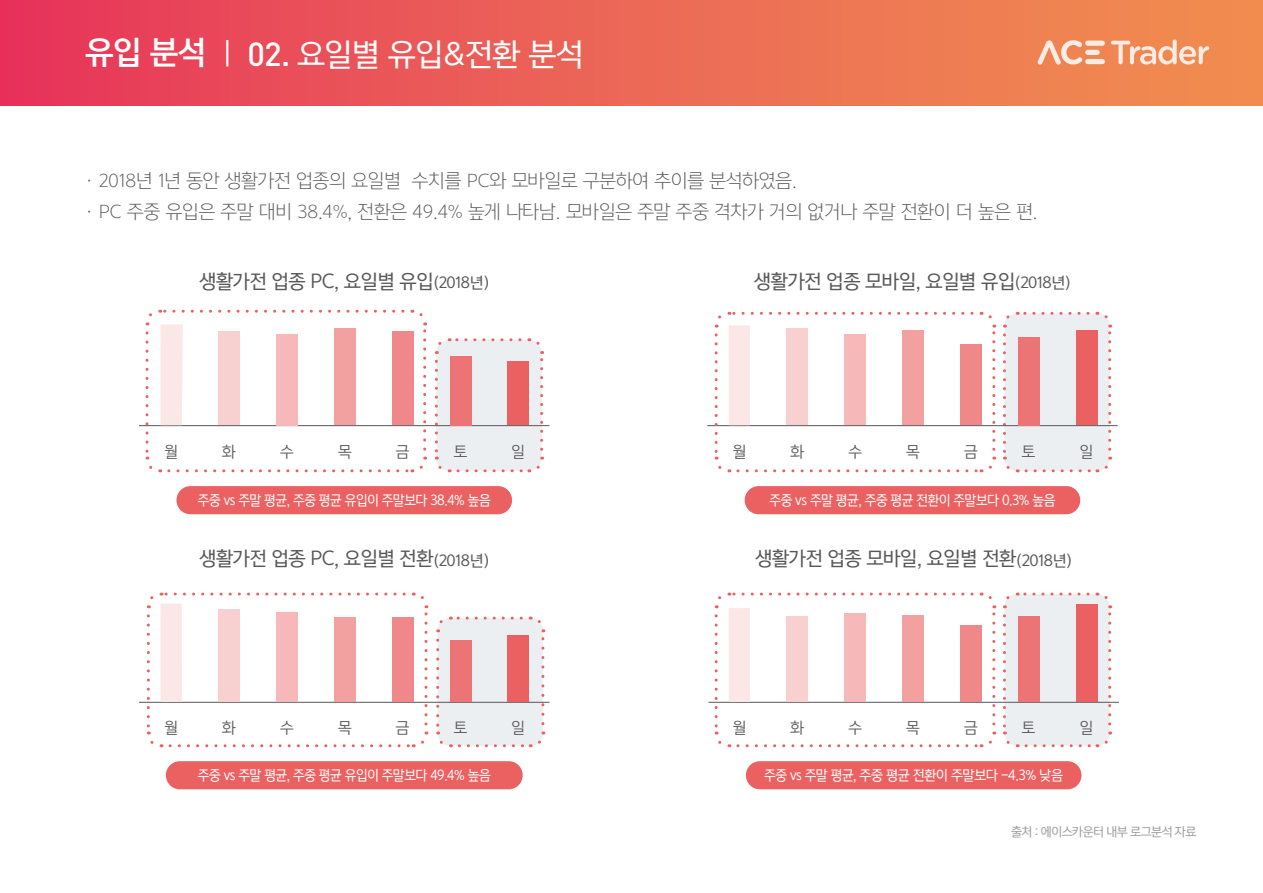
<style>
.page{position:relative;width:1263px;height:893px;background:#fff}
.page>*{position:absolute;margin:0;border:0;box-sizing:border-box;transform-origin:0 0}
.t1{font:30px "Yoon Gothic Pro 750";letter-spacing:-.02em;color:#fff}
.t2{font:18.75px/30.8px "Yoon Gothic Pro 720";color:#595757}
.t3{font:18.75px "Yoon Gothic Pro 750";letter-spacing:-.02em;color:#595757}
.t4{font:15px "Yoon Gothic Pro 740";color:#595757}
.t5{font:13.5px "Yoon Gothic Pro 750";letter-spacing:-.03em;color:#fff;scale:.92 1}
.t6{font:12px "Yoon Gothic Pro 750";letter-spacing:-.05em;color:#9fa0a0}
.s1{font-family:"Yoon Gothic Pro 770"}
.s2{font-family:"Yoon Gothic Pro 740";font-size:28.8px}
.s3{font-family:"DIN Pro";font-weight:500;font-size:33px}
.s4{font-size:15px}
</style>
<div class="page">
<div style="left:0;top:0;width:1263px;height:105px;background:linear-gradient(to right,#e7385b,#f19350)"></div>
<svg style="left:1111px;top:40px;width:98px;height:25px;background:#f4ad87"></svg>
<div style="left:1085px;top:50px;width:15px;height:5px;background:#fcece4;border-radius:3px"></div>
<div style="left:1085px;top:41px;width:20px;height:5px;background:#fcece4;border-radius:3px"></div>
<div style="left:1085px;top:59px;width:20px;height:5px;background:#fcece4;border-radius:3px"></div>
<svg style="left:1037px;top:40px;width:45px;height:25px"></svg>
<div style="left:166px;top:761px;width:357px;height:28px;background:#eb6161;border-radius:14px"></div>
<div style="left:438px;top:618px;width:105px;height:128px;background:#eceff2;border-radius:13px"></div>
<svg style="left:436px;top:640px;width:15px;height:108px"></svg>
<svg style="left:459px;top:731px;width:87px;height:16px"></svg>
<svg style="left:530px;top:616px;width:14px;height:108px"></svg>
<svg style="left:436px;top:617px;width:85px;height:15px"></svg>
<svg style="left:147px;top:616px;width:15px;height:132px"></svg>
<svg style="left:170px;top:731px;width:259px;height:16px"></svg>
<svg style="left:413px;top:592px;width:14px;height:132px"></svg>
<svg style="left:147px;top:593px;width:257px;height:15px"></svg>
<hr style="left:139px;top:425px;width:410px;height:1px;background:#595757">
<svg style="left:144px;top:309px;width:401px;height:164px"></svg>
<div style="left:276px;top:334px;width:22px;height:91px;background:#f6b8b8"></div>
<div style="left:334px;top:328px;width:21px;height:97px;background:#f3a0a0"></div>
<div style="left:218px;top:332px;width:22px;height:93px;background:#f9d0d0"></div>
<div style="left:450px;top:356px;width:21px;height:69px;background:#ed7474"></div>
<div style="left:392px;top:332px;width:21px;height:93px;background:#f08889"></div>
<div style="left:508px;top:361px;width:21px;height:64px;background:#eb6161"></div>
<hr style="left:139px;top:702px;width:410px;height:1px;background:#595757">
<div style="left:160px;top:604px;width:22px;height:98px;background:#fce7e7"></div>
<div style="left:276px;top:612px;width:22px;height:90px;background:#f6b8b8"></div>
<div style="left:334px;top:617px;width:21px;height:85px;background:#f3a0a0"></div>
<div style="left:218px;top:609px;width:22px;height:93px;background:#f9d0d0"></div>
<div style="left:450px;top:640px;width:21px;height:62px;background:#ed7474"></div>
<div style="left:392px;top:618px;width:21px;height:84px;background:#f08889"></div>
<div style="left:508px;top:636px;width:21px;height:66px;background:#eb6161"></div>
<div style="left:1004px;top:594px;width:106px;height:152px;background:#eceff2;border-radius:13px"></div>
<svg style="left:1003px;top:616px;width:15px;height:132px"></svg>
<svg style="left:1026px;top:731px;width:86px;height:16px"></svg>
<svg style="left:1097px;top:592px;width:14px;height:132px"></svg>
<svg style="left:1003px;top:593px;width:85px;height:15px"></svg>
<hr style="left:708px;top:702px;width:411px;height:1px;background:#595757">
<div style="left:729px;top:608px;width:21px;height:94px;background:#fce7e7"></div>
<div style="left:844px;top:613px;width:22px;height:89px;background:#f6b8b8"></div>
<div style="left:902px;top:615px;width:22px;height:87px;background:#f3a0a0"></div>
<div style="left:787px;top:617px;width:21px;height:85px;background:#f9d0d0"></div>
<div style="left:1018px;top:617px;width:21px;height:85px;background:#ed7474"></div>
<div style="left:960px;top:625px;width:21px;height:77px;background:#f08889"></div>
<div style="left:1076px;top:605px;width:21px;height:97px;background:#eb6161"></div>
<svg style="left:715px;top:616px;width:15px;height:132px"></svg>
<svg style="left:738px;top:731px;width:259px;height:16px"></svg>
<svg style="left:981px;top:592px;width:14px;height:132px"></svg>
<svg style="left:714px;top:593px;width:258px;height:15px"></svg>
<div style="left:1004px;top:313px;width:106px;height:158px;background:#eceff2;border-radius:13px"></div>
<svg style="left:1003px;top:335px;width:15px;height:138px"></svg>
<svg style="left:1026px;top:457px;width:87px;height:15px"></svg>
<svg style="left:1097px;top:311px;width:14px;height:138px"></svg>
<svg style="left:1003px;top:312px;width:85px;height:16px"></svg>
<hr style="left:707px;top:425px;width:411px;height:1px;background:#595757">
<div style="left:729px;top:325px;width:21px;height:100px;background:#fce7e7"></div>
<div style="left:844px;top:334px;width:22px;height:91px;background:#f6b8b8"></div>
<div style="left:902px;top:331px;width:22px;height:94px;background:#f3a0a0"></div>
<div style="left:787px;top:328px;width:21px;height:97px;background:#f9d0d0"></div>
<div style="left:1018px;top:337px;width:21px;height:88px;background:#ed7474"></div>
<div style="left:960px;top:344px;width:21px;height:81px;background:#f08889"></div>
<div style="left:1076px;top:331px;width:21px;height:94px;background:#eb6161"></div>
<svg style="left:715px;top:335px;width:15px;height:138px"></svg>
<svg style="left:738px;top:457px;width:259px;height:15px"></svg>
<svg style="left:981px;top:311px;width:14px;height:138px"></svg>
<svg style="left:714px;top:312px;width:258px;height:16px"></svg>
<div style="left:176px;top:486px;width:336px;height:28px;background:#eb6161;border-radius:14px"></div>
<div style="left:745px;top:486px;width:335px;height:28px;background:#eb6161;border-radius:14px"></div>
<div style="left:746px;top:761px;width:335px;height:28px;background:#eb6161;border-radius:14px"></div>
<h1 class="t1" style="left:85px;top:34px;width:501px"><span class="s1">유입 분석</span> <span class="s2">ㅣ</span> <span class="s3">02.</span> 요일별 유입&amp;전환 분석</h1>
<h2 class="t2" style="left:85px;top:165px;width:954px">· 2018년 1년 동안 생활가전 업종의 요일별 수치를 PC와 모바일로 구분하여 추이를 분석하였음.<br>· PC 주중 유입은 주말 대비 38.4%, 전환은 49.4% 높게 나타남. 모바일은 주말 주중 격차가 거의 없거나 주말 전환이 더 높은 편.</h2>
<h2 class="t3" style="left:199px;top:269px;width:292px">생활가전 업종 PC, 요일별 유입<span class="s4">(2018년)</span></h2>
<p class="t4" style="left:164px;top:442px;width:15px">월</p>
<p class="t4" style="left:222px;top:442px;width:15px">화</p>
<p class="t4" style="left:280px;top:442px;width:15px">수</p>
<p class="t4" style="left:338px;top:442px;width:15px">목</p>
<p class="t4" style="left:396px;top:442px;width:15px">금</p>
<p class="t4" style="left:454px;top:442px;width:15px">토</p>
<p class="t4" style="left:512px;top:442px;width:15px">일</p>
<h2 class="t3" style="left:754px;top:269px;width:319px">생활가전 업종 모바일, 요일별 유입<span class="s4">(2018년)</span></h2>
<p class="t4" style="left:733px;top:442px;width:15px">월</p>
<p class="t4" style="left:790px;top:442px;width:15px">화</p>
<p class="t4" style="left:848px;top:442px;width:15px">수</p>
<p class="t4" style="left:906px;top:442px;width:15px">목</p>
<p class="t4" style="left:964px;top:442px;width:15px">금</p>
<p class="t4" style="left:1022px;top:442px;width:15px">토</p>
<p class="t4" style="left:1080px;top:442px;width:15px">일</p>
<p class="t5" style="left:198px;top:491px;width:320px">주중 vs 주말 평균, 주중 평균 유입이 주말보다 38.4% 높음</p>
<p class="t5" style="left:769px;top:491px;width:312px">주중 vs 주말 평균, 주중 평균 전환이 주말보다 0.3% 높음</p>
<h2 class="t3" style="left:199px;top:546px;width:292px">생활가전 업종 PC, 요일별 전환<span class="s4">(2018년)</span></h2>
<h2 class="t3" style="left:755px;top:546px;width:319px">생활가전 업종 모바일, 요일별 전환<span class="s4">(2018년)</span></h2>
<p class="t4" style="left:164px;top:719px;width:15px">월</p>
<p class="t4" style="left:222px;top:719px;width:15px">화</p>
<p class="t4" style="left:280px;top:719px;width:15px">수</p>
<p class="t4" style="left:338px;top:719px;width:15px">목</p>
<p class="t4" style="left:396px;top:719px;width:15px">금</p>
<p class="t4" style="left:454px;top:719px;width:15px">토</p>
<p class="t4" style="left:512px;top:719px;width:15px">일</p>
<p class="t4" style="left:733px;top:719px;width:15px">월</p>
<p class="t4" style="left:790px;top:719px;width:15px">화</p>
<p class="t4" style="left:848px;top:719px;width:15px">수</p>
<p class="t4" style="left:906px;top:719px;width:15px">목</p>
<p class="t4" style="left:964px;top:719px;width:15px">금</p>
<p class="t4" style="left:1022px;top:719px;width:15px">토</p>
<p class="t4" style="left:1080px;top:719px;width:15px">일</p>
<p class="t5" style="left:198px;top:766px;width:320px">주중 vs 주말 평균, 주중 평균 유입이 주말보다 49.4% 높음</p>
<p class="t5" style="left:764px;top:766px;width:326px">주중 vs 주말 평균, 주중 평균 전환이 주말보다 -4.3% 낮음</p>
<p class="t6" style="left:1011px;top:824px;width:187px">출처 : 에이스카운터 내부 로그분석 자료</p>
</div>
